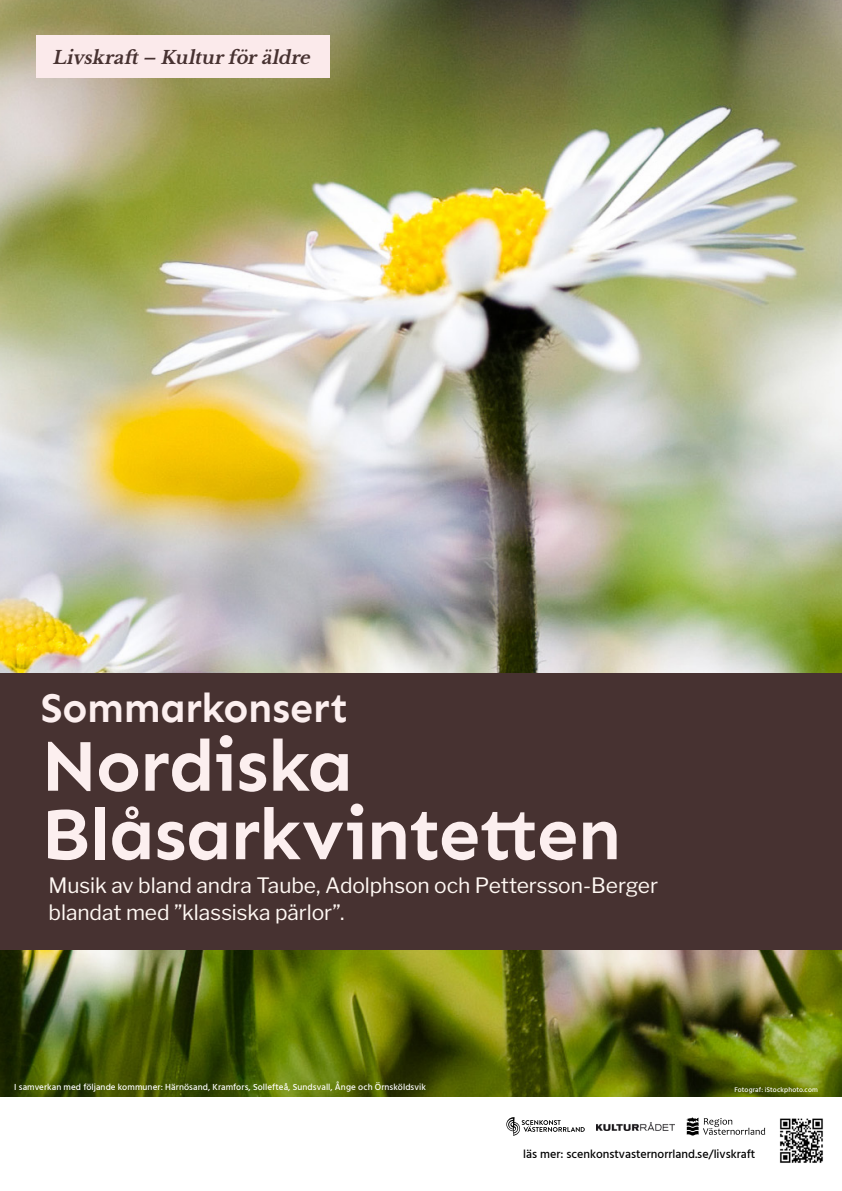
<style>
.page{position:relative;width:842px;height:1191px;background:#fff}
.page>*{position:absolute;margin:0;border:0;box-sizing:border-box;transform-origin:0 0}
.t1{font:700 74.2px/68.5px "Sen";letter-spacing:-.02em;color:#fcefef}
.t2{font:700 41px "Sen";letter-spacing:-.01em;color:#fcefef}
.t3{font:100 21px/27.6px "Libre Franklin";letter-spacing:-.005em;color:#fff8f3}
.t4{font:italic 700 18px "Libre Baskerville";color:#473231}
.t5{font:500 12px "Hind";color:#000}
.t6{font:500 9px "Hind";letter-spacing:.01em;color:#fff}
.t7{font:500 7px "Hind";letter-spacing:.015em;color:#fff}
</style>
<div class="page">
<img style="left:0;top:0;width:842px;height:1097px">
<svg style="left:506px;top:1117px;width:79px;height:18px"></svg>
<svg style="left:687px;top:1117px;width:78px;height:18px"></svg>
<img style="left:596px;top:1122px;width:78px;height:8px">
<img style="left:779px;top:1118px;width:44px;height:45px">
<div style="left:36px;top:35px;width:293px;height:43px;background:#fbeaeb"></div>
<div style="left:0;top:673px;width:842px;height:276px;background:#473231"></div>
<h3 class="t4" style="left:52px;top:46px;width:263px">Livskraft – Kultur för äldre</h3>
<h2 class="t2" style="left:41px;top:685px;width:309px">Sommarkonsert</h2>
<h1 class="t1" style="left:41px;top:732px;width:582px">Nordiska<br>Blåsarkvintetten</h1>
<h3 class="t3" style="left:49px;top:869px;width:611px">Musik av bland andra Taube, Adolphson och Pettersson-Berger blandat med ”klassiska pärlor”.</h3>
<p class="t6" style="left:14px;top:1081px;width:413px">I samverkan med följande kommuner: Härnösand, Kramfors, Sollefteå, Sundsvall, Ånge och Örnsköldsvik</p>
<p class="t7" style="left:734px;top:1084px;width:85px">Fotograf: iStockphoto.com</p>
<h3 class="t5" style="left:523px;top:1146px;width:234px">läs mer: scenkonstvasternorrland.se/livskraft</h3>
</div>
